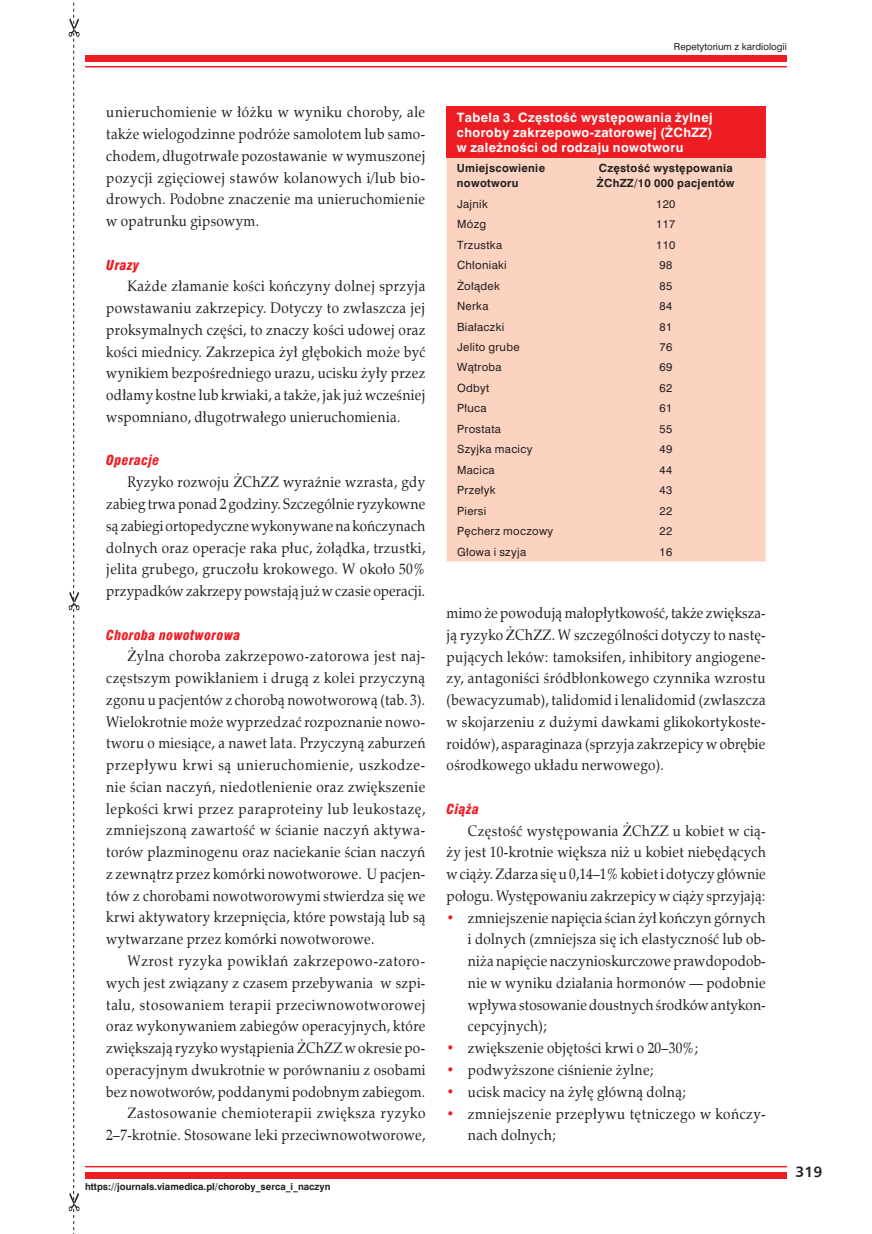
<style>
.page{position:relative;width:872px;height:1234px;background:#fff}
.page>*{position:absolute;margin:0;border:0;box-sizing:border-box;transform-origin:0 0}
.TXT2_-_Tekst_-_nastę{font:15px/21.8px "Zapf Calligr EU";letter-spacing:.025em;color:#231f20;text-align:justify;scale:.9 1}
.t1{font:700 15px "Humnst 777 EU";color:#231f20}
.S_-_Śródtytuł_2{font:italic 13.5px "Swis 721 Blk Cn EU";letter-spacing:.025em;color:#ee1d23}
.T1_-_Tabela_-_tytuł{font:700 12px/15px "Swis 721 PL";letter-spacing:.03em;color:#fff;text-align:justify}
.T3_-_Tabela_-_tekst{font:10.5px "Swis 721 PL";letter-spacing:.03em;color:#231f20}
.T2_-_Tabela_-_nagłów{font:700 10.5px/15px "Swis 721 PL";letter-spacing:.03em;color:#231f20}
.t2{font:700 9px "Swis 721 PL";color:#231f20}
.t3{font:9px "Swis 721 PL";color:#231f20}
.s1{font-weight:700;color:#ee1d23}
</style>
<div class="page">
<div style="left:85px;top:55px;width:702px;height:7px;background:#ee1d23"></div>
<hr style="left:85px;top:66px;width:702px;height:1px;background:#ee1d23">
<div style="left:85px;top:1171px;width:702px;height:7px;background:#ee1d23"></div>
<hr style="left:85px;top:1165px;width:702px;height:2px;background:#ee1d23">
<svg style="left:69px;top:2px;width:10px;height:1228px"></svg>
<div style="left:446px;top:106px;width:319px;height:52px;background:#ee1d23"></div>
<div style="left:446px;top:158px;width:319px;height:403px;background:#fcd2c0"></div>
<p class="t3" style="left:674px;top:40px;width:114px">Repetytorium z kardiologii</p>
<p class="TXT2_-_Tekst_-_nastę" style="left:106px;top:102px;width:356px">unieruchomienie w łóżku w wyniku choroby, ale także wielogodzinne podróże samolotem lub samo&shy;chodem, długotrwałe pozostawanie w wymuszonej pozycji zgięciowej stawów kolanowych i/lub bio&shy;drowych. Podobne znaczenie ma unieruchomienie w opatrunku gipsowym.</p>
<p class="S_-_Śródtytuł_2" style="left:106px;top:256px;width:34px">Urazy</p>
<p class="TXT2_-_Tekst_-_nastę" style="left:106px;top:276px;width:356px;text-indent:21px">Każde złamanie kości kończyny dolnej sprzyja powstawaniu zakrzepicy. Dotyczy to zwłaszcza jej proksymalnych części, to znaczy kości udowej oraz kości miednicy. Zakrzepica żył głębokich może być wynikiem bezpośredniego urazu, ucisku żyły przez odłamy kostne lub krwiaki, a także, jak już wcześniej wspomniano, długotrwałego unieruchomienia.</p>
<p class="S_-_Śródtytuł_2" style="left:106px;top:452px;width:55px">Operacje</p>
<p class="TXT2_-_Tekst_-_nastę" style="left:106px;top:471px;width:356px;text-indent:21px">Ryzyko rozwoju ŻChZZ wyraźnie wzrasta, gdy zabieg trwa ponad 2 godziny. Szczególnie ryzykowne są zabiegi ortopedyczne wykonywane na kończynach dolnych oraz operacje raka płuc, żołądka, trzustki, jelita grubego, gruczołu krokowego. W około 50% przypadków zakrzepy powstają już w czasie operacji.</p>
<p class="S_-_Śródtytuł_2" style="left:106px;top:626px;width:136px">Choroba nowotworowa</p>
<p class="TXT2_-_Tekst_-_nastę" style="left:106px;top:645px;width:356px;text-indent:21px">Żylna choroba zakrzepowo-zatorowa jest naj&shy;częstszym powikłaniem i drugą z kolei przyczyną zgonu u pacjentów z chorobą nowotworową (tab. 3).<br>Wielokrotnie może wyprzedzać rozpoznanie nowo&shy;tworu o miesiące, a nawet lata. Przyczyną zaburzeń przepływu krwi są unieruchomienie, uszkodze&shy;nie ścian naczyń, niedotlenienie oraz zwiększenie lepkości krwi przez paraproteiny lub leukostazę, zmniejszoną zawartość w ścianie naczyń aktywa&shy;torów plazminogenu oraz naciekanie ścian naczyń z zewnątrz przez komórki nowotworowe. U pacjen&shy;tów z chorobami nowotworowymi stwierdza się we krwi aktywatory krzepnięcia, które powstają lub są wytwarzane przez komórki nowotworowe.</p>
<p class="TXT2_-_Tekst_-_nastę" style="left:106px;top:950px;width:356px;text-indent:21px">Wzrost ryzyka powikłań zakrzepowo-zatoro&shy;wych jest związany z czasem przebywania w szpi&shy;talu, stosowaniem terapii przeciwnowotworowej oraz wykonywaniem zabiegów operacyjnych, które zwiększają ryzyko wystąpienia ŻChZZ w okresie po&shy;operacyjnym dwukrotnie w porównaniu z osobami bez nowotworów, poddanymi podobnym zabiegom.</p>
<p class="TXT2_-_Tekst_-_nastę" style="left:106px;top:1102px;width:356px;text-align:right">Zastosowanie chemioterapii zwiększa ryzyko<br>2–7-krotnie. Stosowane leki przeciwnowotworowe,</p>
<p class="t2" style="left:85px;top:1180px;width:247px">https://journals.viamedica.pl/choroby_serca_i_naczyn</p>
<p class="T1_-_Tabela_-_tytuł" style="left:457px;top:110px;width:257px">Tabela 3. Częstość występowania żylnej choroby zakrzepowo-zatorowej (ŻChZZ) w zależności od rodzaju nowotworu</p>
<p class="T2_-_Tabela_-_nagłów" style="left:457px;top:161px;width:90px">Umiejscowienie nowotworu</p>
<p class="T2_-_Tabela_-_nagłów" style="left:597px;top:161px;width:139px">Częstość występowania<br>ŻChZZ/10 000 pacjentów</p>
<p class="T3_-_Tabela_-_tekst" style="left:457px;top:197px;width:32px">Jajnik</p>
<p class="T3_-_Tabela_-_tekst" style="left:656px;top:197px;width:21px">120</p>
<p class="T3_-_Tabela_-_tekst" style="left:457px;top:217px;width:31px">Mózg</p>
<p class="T3_-_Tabela_-_tekst" style="left:656px;top:217px;width:21px">117</p>
<p class="T3_-_Tabela_-_tekst" style="left:457px;top:238px;width:47px">Trzustka</p>
<p class="T3_-_Tabela_-_tekst" style="left:656px;top:238px;width:21px">110</p>
<p class="T3_-_Tabela_-_tekst" style="left:457px;top:258px;width:51px">Chłoniaki</p>
<p class="T3_-_Tabela_-_tekst" style="left:659px;top:258px;width:14px">98</p>
<p class="T3_-_Tabela_-_tekst" style="left:457px;top:279px;width:44px">Żołądek</p>
<p class="T3_-_Tabela_-_tekst" style="left:659px;top:279px;width:14px">85</p>
<p class="T3_-_Tabela_-_tekst" style="left:457px;top:299px;width:33px">Nerka</p>
<p class="T3_-_Tabela_-_tekst" style="left:659px;top:299px;width:14px">84</p>
<p class="T3_-_Tabela_-_tekst" style="left:457px;top:319px;width:49px">Białaczki</p>
<p class="T3_-_Tabela_-_tekst" style="left:659px;top:319px;width:14px">81</p>
<p class="T3_-_Tabela_-_tekst" style="left:457px;top:340px;width:64px">Jelito grube</p>
<p class="T3_-_Tabela_-_tekst" style="left:659px;top:340px;width:14px">76</p>
<p class="T3_-_Tabela_-_tekst" style="left:457px;top:360px;width:46px">Wątroba</p>
<p class="T3_-_Tabela_-_tekst" style="left:659px;top:360px;width:14px">69</p>
<p class="T3_-_Tabela_-_tekst" style="left:457px;top:381px;width:34px">Odbyt</p>
<p class="T3_-_Tabela_-_tekst" style="left:659px;top:381px;width:14px">62</p>
<p class="T3_-_Tabela_-_tekst" style="left:457px;top:401px;width:31px">Płuca</p>
<p class="T3_-_Tabela_-_tekst" style="left:659px;top:401px;width:14px">61</p>
<p class="T3_-_Tabela_-_tekst" style="left:457px;top:422px;width:45px">Prostata</p>
<p class="T3_-_Tabela_-_tekst" style="left:659px;top:422px;width:14px">55</p>
<p class="T3_-_Tabela_-_tekst" style="left:457px;top:442px;width:77px">Szyjka macicy</p>
<p class="T3_-_Tabela_-_tekst" style="left:659px;top:442px;width:14px">49</p>
<p class="T3_-_Tabela_-_tekst" style="left:457px;top:462px;width:39px">Macica</p>
<p class="T3_-_Tabela_-_tekst" style="left:659px;top:462px;width:14px">44</p>
<p class="T3_-_Tabela_-_tekst" style="left:457px;top:483px;width:40px">Przełyk</p>
<p class="T3_-_Tabela_-_tekst" style="left:659px;top:483px;width:14px">43</p>
<p class="T3_-_Tabela_-_tekst" style="left:457px;top:503px;width:31px">Piersi</p>
<p class="T3_-_Tabela_-_tekst" style="left:659px;top:503px;width:14px">22</p>
<p class="T3_-_Tabela_-_tekst" style="left:457px;top:524px;width:98px">Pęcherz moczowy</p>
<p class="T3_-_Tabela_-_tekst" style="left:659px;top:524px;width:14px">22</p>
<p class="T3_-_Tabela_-_tekst" style="left:457px;top:544px;width:70px">Głowa i szyja</p>
<p class="T3_-_Tabela_-_tekst" style="left:659px;top:544px;width:14px">16</p>
<p class="TXT2_-_Tekst_-_nastę" style="left:446px;top:602px;width:356px">mimo że powodują małopłytkowość, także zwiększa&shy;ją ryzyko ŻChZZ. W szczególności dotyczy to nastę&shy;pujących leków: tamoksifen, inhibitory angiogene&shy;zy, antagoniści śródbłonkowego czynnika wzrostu (bewacyzumab), talidomid i lenalidomid (zwłaszcza w skojarzeniu z dużymi dawkami glikokortykoste&shy;roidów), asparaginaza (sprzyja zakrzepicy w obrębie ośrodkowego układu nerwowego).</p>
<p class="S_-_Śródtytuł_2" style="left:446px;top:800px;width:34px">Ciąża</p>
<p class="TXT2_-_Tekst_-_nastę" style="left:446px;top:819px;width:356px;text-indent:21px">Częstość występowania ŻChZZ u kobiet w cią&shy;ży jest 10-krotnie większa niż u kobiet niebędących w ciąży. Zdarza się u 0,14–1% kobiet i dotyczy głównie połogu. Występowaniu zakrzepicy w ciąży sprzyjają:</p>
<p class="TXT2_-_Tekst_-_nastę" style="left:468px;top:906px;width:332px;text-indent:-21px"><span class="s1">•</span> zmniejszenie napięcia ścian żył kończyn górnych i dolnych (zmniejsza się ich elastyczność lub ob&shy;niża napięcie naczynioskurczowe prawdopodob&shy;nie w wyniku działania hormonów — podobnie wpływa stosowanie doustnych środków antykon&shy;cepcyjnych);</p>
<p class="TXT2_-_Tekst_-_nastę" style="left:446px;top:1037px;width:281px"><span class="s1">•</span> zwiększenie objętości krwi o 20–30%;</p>
<p class="TXT2_-_Tekst_-_nastę" style="left:446px;top:1059px;width:232px"><span class="s1">•</span> podwyższone ciśnienie żylne;</p>
<p class="TXT2_-_Tekst_-_nastę" style="left:446px;top:1080px;width:267px"><span class="s1">•</span> ucisk macicy na żyłę główną dolną;</p>
<p class="TXT2_-_Tekst_-_nastę" style="left:468px;top:1102px;width:332px;text-indent:-21px"><span class="s1">•</span> zmniejszenie przepływu tętniczego w kończy&shy;nach dolnych;</p>
<p class="t1" style="left:795px;top:1162px;width:29px">319</p>
</div>
